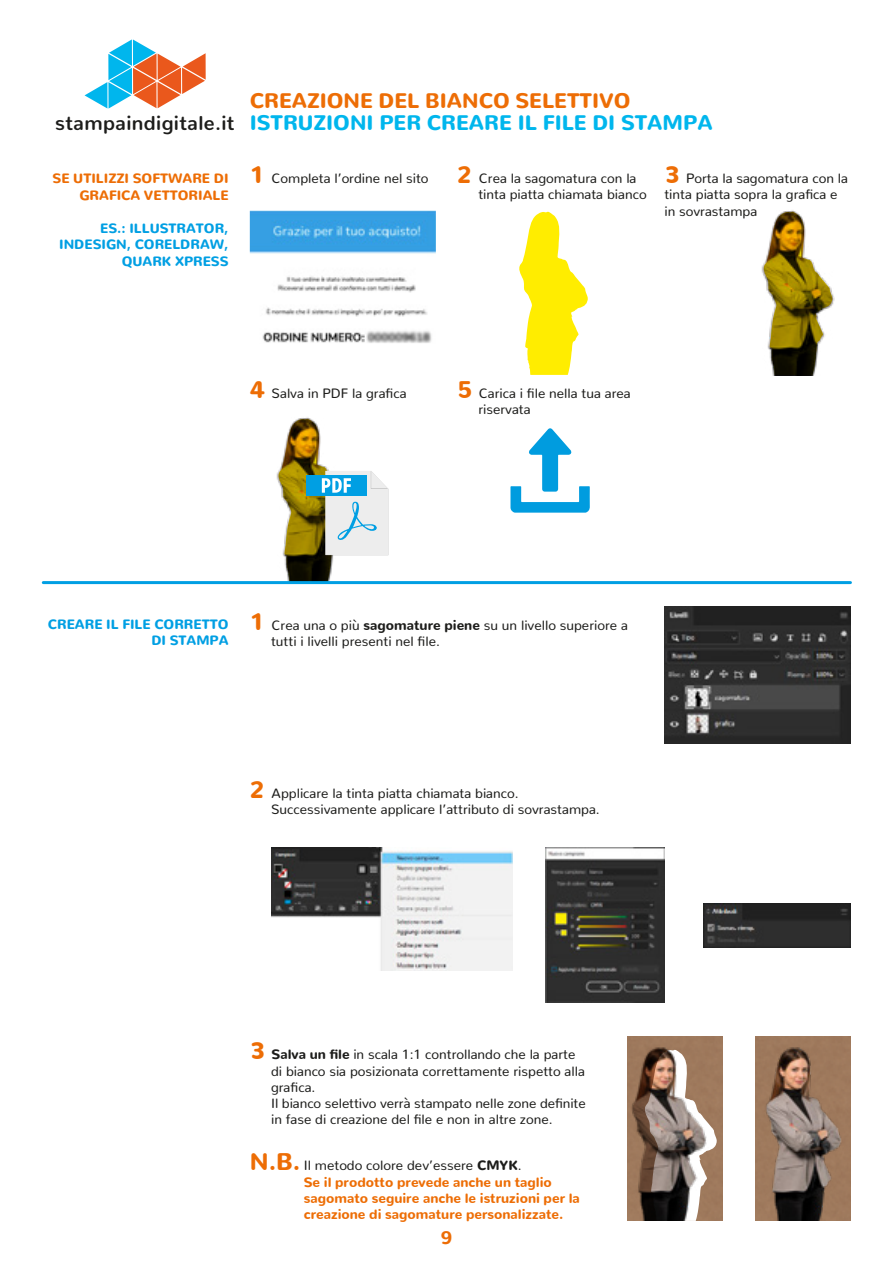
<style>
.page{position:relative;width:893px;height:1263px;background:#fff}
.page>*{position:absolute;margin:0;border:0;box-sizing:border-box;transform-origin:0 0}
.t1{font:900 21px "Nunito";color:#00b6ed}
.t2{font:900 21px "Nunito";color:#ed6d05}
.t3{font:700 19.95px "Nunito";letter-spacing:.02em;color:#1d1d1b}
.t4{font:900 18px "Nunito";color:#ed6d05}
.t5{font:13.5px/16.2px "Nunito";color:#1d1d1b}
.t6{font:900 13.5px/16.2px "Nunito";color:#ed6d05}
.t7{font:900 13.5px/16.5px "Nunito";color:#009fe3;text-align:right}
.s1{font-weight:900;font-size:24px;color:#ed6d05}
.s2{font-weight:900}
.s3{font-size:24px}
.s4{font-weight:400;color:#1d1d1b}
.s5{color:#1d1d1b}
</style>
<div class="page">
<img style="left:716px;top:1036px;width:6px;height:184px">
<img style="left:755px;top:1036px;width:95px;height:184px">
<img style="left:250px;top:211px;width:186px;height:132px">
<svg style="left:510px;top:428px;width:80px;height:85px"></svg>
<svg style="left:519px;top:212px;width:69px;height:163px"></svg>
<svg style="left:763px;top:212px;width:69px;height:163px"></svg>
<img style="left:664px;top:606px;width:186px;height:137px">
<svg style="left:278px;top:419px;width:110px;height:162px"></svg>
<img style="left:272px;top:848px;width:240px;height:123px">
<img style="left:545px;top:848px;width:119px;height:155px">
<img style="left:704px;top:903px;width:146px;height:44px">
<img style="left:627px;top:1036px;width:89px;height:184px">
<svg style="left:85px;top:39px;width:121px;height:70px"></svg>
<hr style="left:43px;top:581px;width:807px;height:3px;background:#009fe3">
<h2 class="t3" style="left:55px;top:105px;width:181px">stampaindigitale.it</h2>
<p class="t6" style="left:53px;top:169px;width:177px;text-align:right">SE UTILIZZI SOFTWARE DI<br>GRAFICA VETTORIALE</p>
<p class="t7" style="left:59px;top:218px;width:171px">ES.: ILLUSTRATOR,<br>INDESIGN, CORELDRAW,<br>QUARK XPRESS</p>
<h1 class="t2" style="left:250px;top:81px;width:382px">CREAZIONE DEL BIANCO SELETTIVO</h1>
<h1 class="t1" style="left:250px;top:103px;width:464px">ISTRUZIONI PER CREARE IL FILE DI STAMPA</h1>
<p class="t5" style="left:478px;top:169px;width:170px;text-indent:-229px"><span class="s1">1</span> Completa l’ordine nel sito <span class="s1">2</span> Crea la sagomatura con la tinta piatta chiamata bianco</p>
<p class="t5" style="left:664px;top:169px;width:185px"><span class="s1">3</span> Porta la sagomatura con la tinta piatta sopra la grafica e in sovrastampa</p>
<p class="t5" style="left:250px;top:383px;width:158px"><span class="s1">4</span> Salva in PDF la grafica</p>
<p class="t5" style="left:478px;top:383px;width:154px;text-indent:-21px"><span class="s1">5</span> Carica i file nella tua area riservata</p>
<p class="t7" style="left:48px;top:614px;width:182px">CREARE IL FILE CORRETTO<br>DI STAMPA</p>
<p class="t5" style="left:271px;top:615px;width:358px;text-indent:-21px"><span class="s1">1</span> Crea una o più <span class="s2">sagomature piene</span> su un livello superiore a tutti i livelli presenti nel file.</p>
<p class="t5" style="left:271px;top:783px;width:330px;text-indent:-21px"><span class="s1">2</span> Applicare la tinta piatta chiamata bianco.<br>Successivamente applicare l’attributo di sovrastampa.</p>
<p class="t5" style="left:271px;top:1045px;width:316px;text-indent:-21px"><span class="s1">3</span> <span class="s2">Salva un file</span> in scala 1:1 controllando che la parte di bianco sia posizionata correttamente rispetto alla grafica.<br>Il bianco selettivo verrà stampato nelle zone definite in fase di creazione del file e non in altre zone.</p>
<p class="t6" style="left:304px;top:1156px;width:278px;text-indent:-54px"><span class="s3">N.B.</span> <span class="s4">Il metodo colore dev’essere</span> <span class="s5">CMYK</span><span class="s4">.<br></span>Se il prodotto prevede anche un taglio sagomato seguire anche le istruzioni per la creazione di sagomature personalizzate.</p>
<h3 class="t4" style="left:441px;top:1220px;width:13px">9</h3>
</div>
